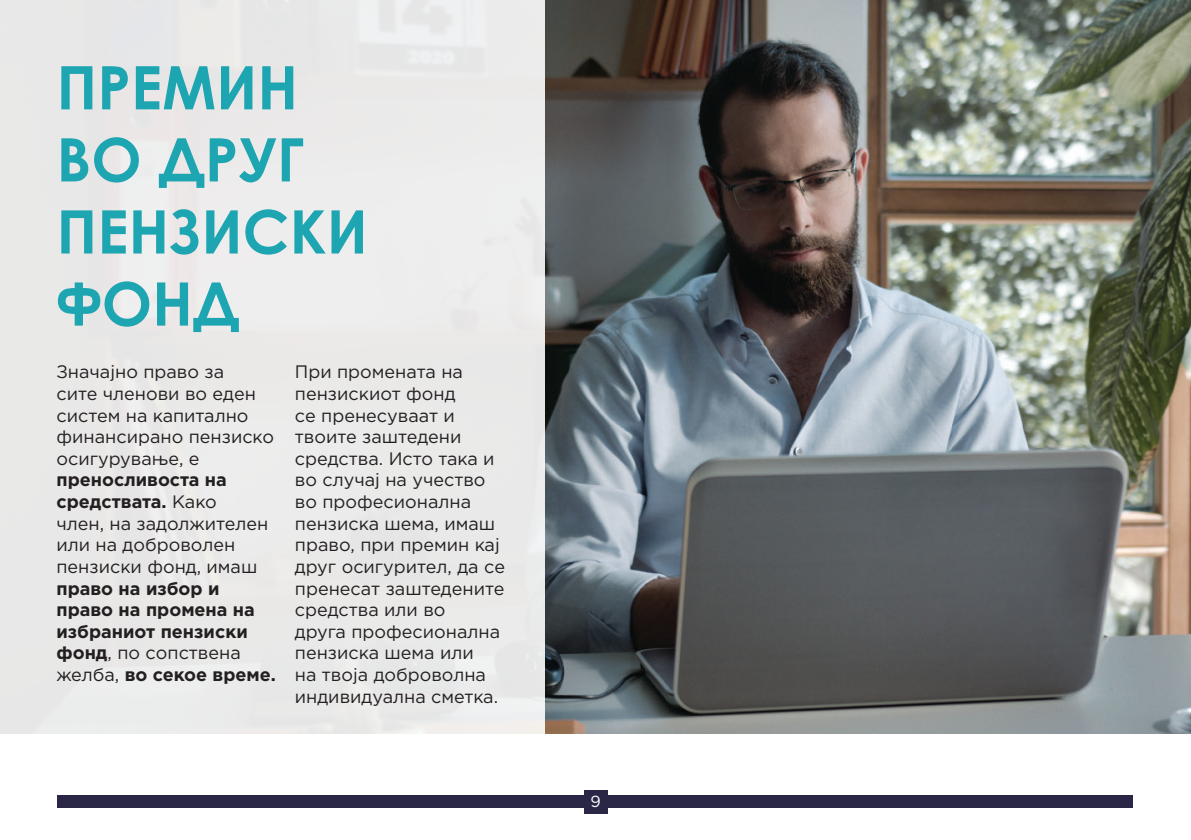
<style>
.page{position:relative;width:1191px;height:840px;background:#fff}
.page>*{position:absolute;margin:0;border:0;box-sizing:border-box;transform-origin:0 0}
.t1{font:700 60px/72px "Century Gothic";color:#1da5b1}
.t2{font:18px/21.6px "Gotham Pro";color:#231f20}
.t3{font:700 18px/21.6px "Gotham Pro";color:#231f20}
.t4{font:16px "Gotham Pro";color:#fff}
.s1{font-weight:700}
.s2{font-weight:400}
</style>
<div class="page">
<div style="left:58px;top:795px;width:1075px;height:12px;background:#2a2746"></div>
<div style="left:584px;top:789px;width:23px;height:23px;background:#2a2746"></div>
<img style="left:544px;top:0;width:647px;height:732px">
<div style="left:0;top:0;width:544px;height:737px;background:#eae9e9"></div>
<h1 class="t1" style="left:56px;top:49px;width:313px">ПРЕМИН<br>ВО ДРУГ<br>ПЕНЗИСКИ<br>ФОНД</h1>
<p class="t2" style="left:56px;top:361px;width:219px">Значајно право за<br>сите членови во еден систем на капитално финансирано пензиско осигурување, е</p>
<p class="t2" style="left:56px;top:469px;width:213px"><span class="s1">преносливоста на средствата.</span> Како член, на задолжителен или на доброволен пензиски фонд, имаш</p>
<p class="t3" style="left:56px;top:576px;width:221px">право на избор и право на промена на избраниот пензиски фонд<span class="s2">, по сопствена желба,</span> во секое време.</p>
<p class="t2" style="left:295px;top:361px;width:212px">При промената на пензискиот фонд<br>се пренесуваат и твоите заштедени средства. Исто така и во случај на учество во професионална пензиска шема, имаш право, при премин кај друг осигурител, да се пренесат заштедените средства или во<br>друга професионална пензиска шема или<br>на твоја доброволна индивидуална сметка.</p>
<p class="t4" style="left:590px;top:792px;width:12px">9</p>
</div>
